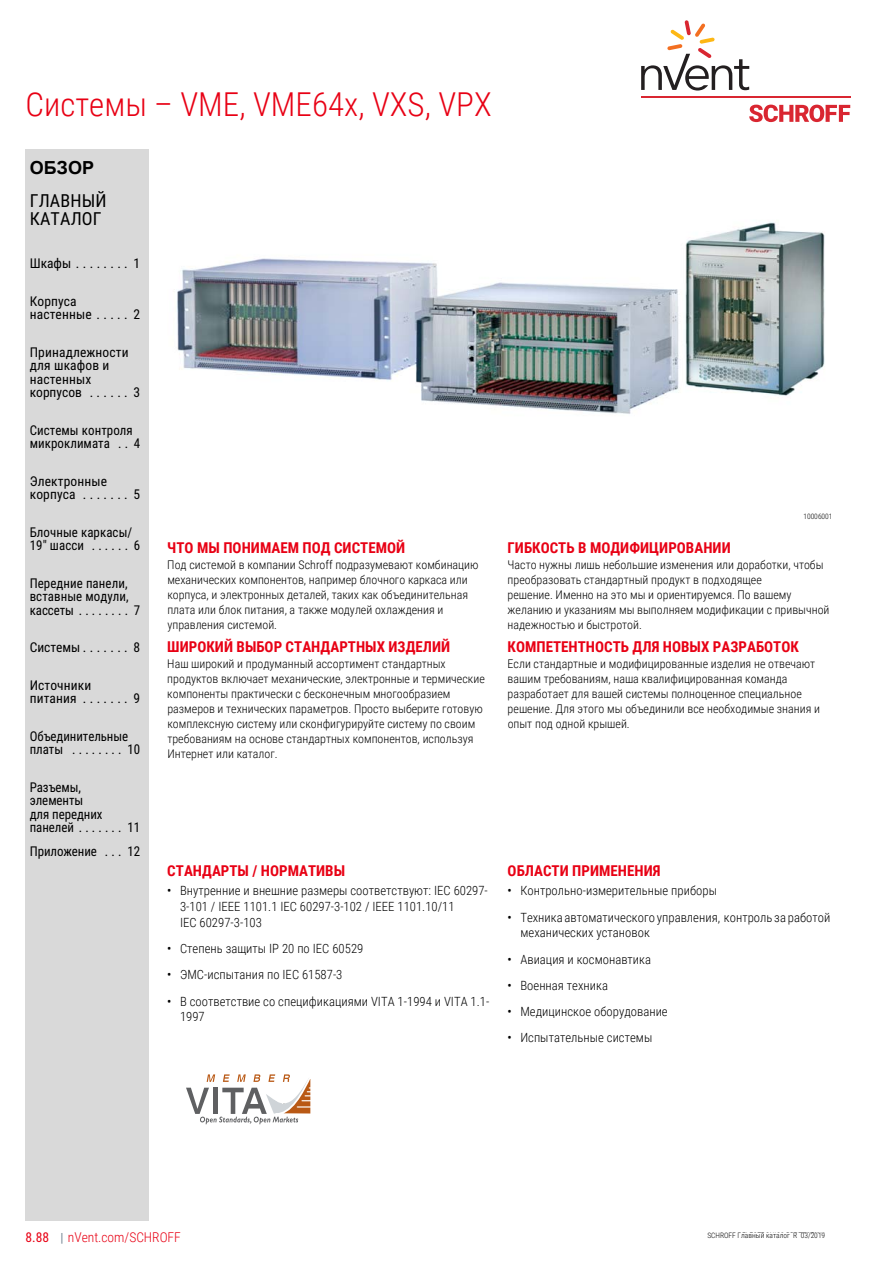
<style>
.page{position:relative;width:893px;height:1263px;background:#fff}
.page>*{position:absolute;margin:0;border:0;box-sizing:border-box;transform-origin:0 0}
.t1{font:300 condensed 33px "Roboto";color:#e80014}
.t2{font:18px/18px "Roboto Condensed";letter-spacing:.01em;color:#000}
.t3{font:700 18px "Arial";letter-spacing:.005em;color:#000}
.fliesstext{font:700 15px "Roboto Condensed";color:#e80014}
.t4{font:13.5px/13.5px "Roboto Condensed";letter-spacing:.005em;color:#000;scale:.96 1}
.t5{font:13.5px/13.5px "Roboto Condensed";letter-spacing:.005em;color:#000}
.t6{font:300 condensed 13.5px "Roboto";color:#e80014}
.fliesstext-2{font:300 condensed 12.75px/15.8px "Roboto";color:#000}
.fliesstext-3{font:300 condensed 12px/15px "Roboto";color:#000}
.fliesstext-4{font:300 condensed 7.5px "Roboto";color:#000}
.s1{font-family:"Roboto Condensed";font-weight:400;font-stretch:normal}
.s2{font-family:"Roboto Condensed";font-weight:400;font-stretch:normal;font-size:12.75px;color:#758794}
</style>
<div class="page">
<div style="left:25px;top:149px;width:124px;height:1071px;background:#d9d9d9"></div>
<svg style="left:749px;top:105px;width:101px;height:17px"></svg>
<hr style="left:641px;top:97px;width:209px;height:1px;background:#d92631">
<svg style="left:641px;top:20px;width:108px;height:71px"></svg>
<img style="left:177px;top:222px;width:648px;height:192px">
<svg style="left:186px;top:1074px;width:125px;height:50px"></svg>
<h1 class="t1" style="left:25px;top:86px;width:468px">Системы – VME, VME64x, VXS, VPX</h1>
<h2 class="t3" style="left:30px;top:157px;width:66px">ОБЗОР</h2>
<h2 class="t2" style="left:30px;top:191px;width:79px">ГЛАВНЫЙ<br>КАТАЛОГ</h2>
<p class="t5" style="left:30px;top:257px;width:112px">Шкафы . . . . . . . . 1</p>
<p class="t5" style="left:30px;top:294px;width:112px">Корпуса настенные . . . . . 2</p>
<p class="t5" style="left:30px;top:345px;width:112px">Принадлежности для шкафов и настенных корпусов . . . . . . 3</p>
<p class="t4" style="left:30px;top:423px;width:117px">Системы контроля микроклимата . . 4</p>
<p class="t5" style="left:30px;top:474px;width:112px">Электронные корпуса . . . . . . . 5</p>
<p class="t4" style="left:30px;top:525px;width:117px">Блочные каркасы/<br>19" шасси . . . . . . 6</p>
<p class="t4" style="left:30px;top:576px;width:117px">Передние панели, вставные модули, кассеты . . . . . . . . 7</p>
<p class="t5" style="left:30px;top:641px;width:112px">Системы . . . . . . . 8</p>
<p class="t5" style="left:30px;top:678px;width:112px">Источники питания . . . . . . . 9</p>
<p class="t4" style="left:30px;top:729px;width:116px">Объединительные платы . . . . . . . . 10</p>
<p class="t4" style="left:30px;top:780px;width:117px">Разъемы,<br>элементы<br>для передних панелей . . . . . . . 11</p>
<p class="t4" style="left:30px;top:845px;width:117px">Приложение . . . 12</p>
<p class="fliesstext" style="left:167px;top:539px;width:239px">ЧТО МЫ ПОНИМАЕМ ПОД СИСТЕМОЙ</p>
<p class="fliesstext-3" style="left:167px;top:557px;width:313px">Под системой в компании Schroff подразумевают комбинацию механических компонентов, например блочного каркаса или корпуса, и электронных деталей, таких как объединительная плата или блок питания, а также модулей охлаждения и управления системой.</p>
<p class="fliesstext" style="left:167px;top:638px;width:284px">ШИРОКИЙ ВЫБОР СТАНДАРТНЫХ ИЗДЕЛИЙ</p>
<p class="fliesstext-3" style="left:167px;top:656px;width:319px">Наш широкий и продуманный ассортимент стандартных продуктов включает механические, электронные и термические компоненты практически с бесконечным многообразием размеров и технических параметров. Просто выберите готовую комплексную систему или сконфигурируйте систему по своим требованиям на основе стандартных компонентов, используя Интернет или каталог.</p>
<p class="fliesstext-4" style="left:803px;top:512px;width:31px">10006001</p>
<p class="fliesstext" style="left:507px;top:539px;width:224px">ГИБКОСТЬ В МОДИФИЦИРОВАНИИ</p>
<p class="fliesstext-3" style="left:507px;top:557px;width:323px">Часто нужны лишь небольшие изменения или доработки, чтобы преобразовать стандартный продукт в подходящее<br>решение. Именно на это мы и ориентируемся. По вашему желанию и указаниям мы выполняем модификации с привычной надежностью и быстротой.</p>
<p class="fliesstext" style="left:507px;top:638px;width:293px">КОМПЕТЕНТНОСТЬ ДЛЯ НОВЫХ РАЗРАБОТОК</p>
<p class="fliesstext-3" style="left:507px;top:656px;width:314px">Если стандартные и модифицированные изделия не отвечают вашим требованиям, наша квалифицированная команда разработает для вашей системы полноценное специальное решение. Для этого мы объединили все необходимые знания и опыт под одной крышей.</p>
<p class="fliesstext" style="left:167px;top:862px;width:179px">СТАНДАРТЫ / НОРМАТИВЫ</p>
<p class="fliesstext" style="left:507px;top:862px;width:154px">ОБЛАСТИ ПРИМЕНЕНИЯ</p>
<p class="fliesstext-2" style="left:180px;top:883px;width:309px;text-indent:-13px"><span class="s1">•</span> Внутренние и внешние размеры соответствуют: IEC 60297-<br>3-101 / IEEE 1101.1 IEC 60297-3-102 / IEEE 1101.10/11<br>IEC 60297-3-103</p>
<p class="fliesstext-2" style="left:167px;top:941px;width:197px"><span class="s1">•</span> Степень защиты IP 20 по IEC 60529</p>
<p class="fliesstext-2" style="left:167px;top:967px;width:177px"><span class="s1">•</span> ЭМС-испытания по IEC 61587-3</p>
<p class="fliesstext-2" style="left:180px;top:993px;width:310px;text-indent:-13px"><span class="s1">•</span> В соответствие со спецификациями VITA 1-1994 и VITA 1.1-<br>1997</p>
<p class="fliesstext-2" style="left:507px;top:883px;width:211px"><span class="s1">•</span> Контрольно-измерительные приборы</p>
<p class="fliesstext-2" style="left:520px;top:909px;width:311px;text-indent:-13px"><span class="s1">•</span> Техника автоматического управления, контроль за работой механических установок</p>
<p class="fliesstext-2" style="left:507px;top:951px;width:145px"><span class="s1">•</span> Авиация и космонавтика</p>
<p class="fliesstext-2" style="left:507px;top:978px;width:102px"><span class="s1">•</span> Военная техника</p>
<p class="fliesstext-2" style="left:507px;top:1004px;width:162px"><span class="s1">•</span> Медицинское оборудование</p>
<p class="fliesstext-2" style="left:507px;top:1030px;width:146px"><span class="s1">•</span> Испытательные системы</p>
<p class="t6" style="left:25px;top:1230px;width:157px"><span class="s1">8.88</span> <span class="s2">|</span> nVent.com/SCHROFF</p>
<p class="fliesstext-4" style="left:707px;top:1231px;width:119px">SCHROFF Главный каталог R 03/2019</p>
<p class="fliesstext-4" style="left:742px;top:1231px;width:84px">ELECTRONICS PROTECTION</p>
</div>
